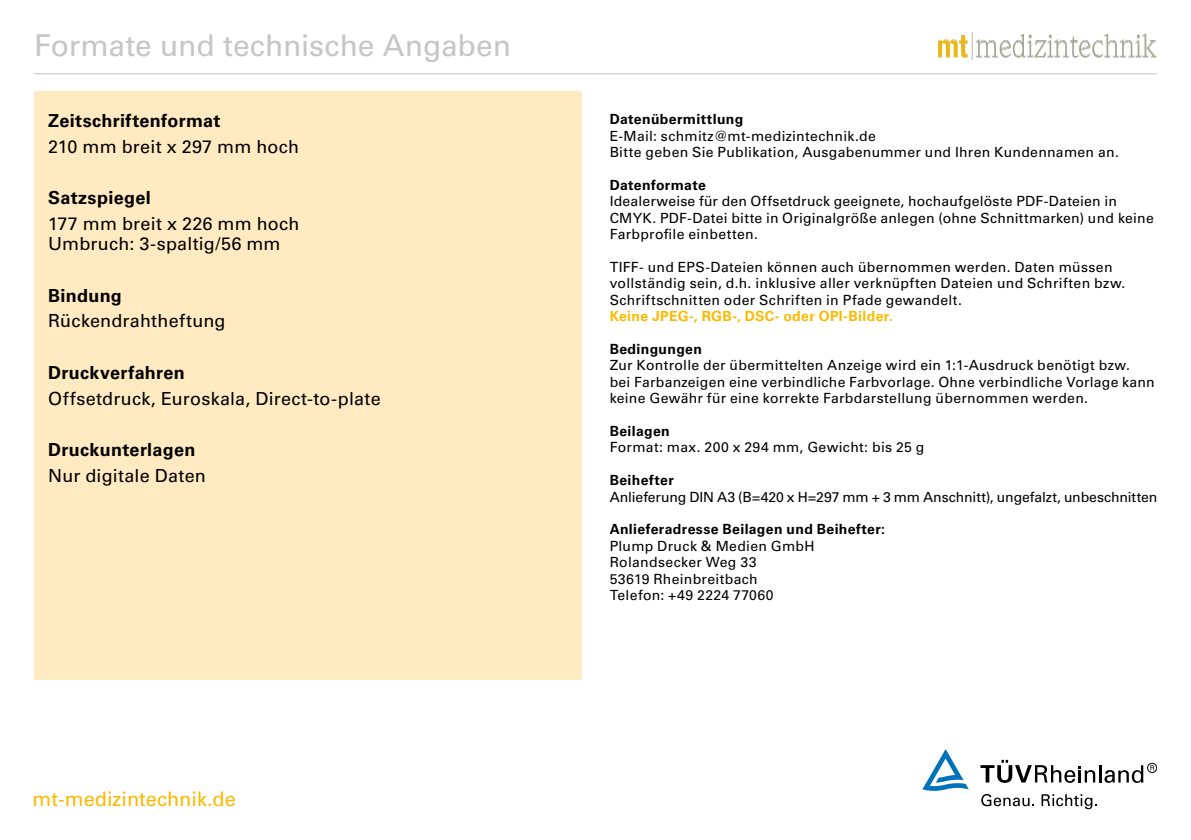
<style>
.page{position:relative;width:1191px;height:840px;background:#fff}
.page>*{position:absolute;margin:0;border:0;box-sizing:border-box;transform-origin:0 0}
.t1{font:500 30px "Univers CE";letter-spacing:-.005em;color:#c6c6c6}
.t2{font:500 20px "Univers CE";color:#fbba00}
.t3{font:500 18px/20px "Univers CE";letter-spacing:.015em;color:#000}
.t4{font:700 18px "Univers CE";letter-spacing:.015em;color:#000}
.t5{font:500 14px/16.4px "Univers CE";letter-spacing:.02em;color:#000}
.t6{font:700 14px "Univers CE";letter-spacing:.025em;color:#000}
.t7{font:500 14px "Univers CE";letter-spacing:-.005em;color:#000}
.t8{font:700 14px "Univers CE";letter-spacing:.025em;color:#fbba00}
</style>
<div class="page">
<div style="left:34px;top:91px;width:547px;height:588px;background:#ffeac1"></div>
<svg style="left:981px;top:794px;width:53px;height:11px"></svg>
<svg style="left:1041px;top:794px;width:56px;height:14px"></svg>
<svg style="left:980px;top:759px;width:163px;height:23px"></svg>
<div style="left:1147px;top:762px;width:10px;height:10px;border:1px solid #000;border-radius:50%"></div>
<svg style="left:1150px;top:764px;width:4px;height:6px"></svg>
<svg style="left:922px;top:749px;width:47px;height:41px"></svg>
<img style="left:938px;top:33px;width:219px;height:26px">
<hr style="left:34px;top:73px;width:1123px;height:1px;background:#c6c6c6">
<h1 class="t1" style="left:34px;top:28px;width:478px">Formate und technische Angaben</h1>
<p class="t4" style="left:48px;top:110px;width:174px">Zeitschriftenformat</p>
<p class="t3" style="left:48px;top:137px;width:253px">210 mm breit x 297 mm hoch</p>
<p class="t4" style="left:48px;top:187px;width:104px">Satzspiegel</p>
<p class="t3" style="left:48px;top:214px;width:253px">177 mm breit x 226 mm hoch<br>Umbruch: 3-spaltig/56 mm</p>
<p class="t4" style="left:48px;top:284px;width:75px">Bindung</p>
<p class="t3" style="left:48px;top:311px;width:179px">Rückendrahtheftung</p>
<p class="t4" style="left:48px;top:362px;width:138px">Druckverfahren</p>
<p class="t3" style="left:48px;top:388px;width:334px">Offsetdruck, Euroskala, Direct-to-plate</p>
<p class="t4" style="left:48px;top:439px;width:149px">Druckunterlagen</p>
<p class="t3" style="left:48px;top:466px;width:159px">Nur digitale Daten</p>
<h2 class="t2" style="left:33px;top:786px;width:205px">mt-medizintechnik.de</h2>
<p class="t6" style="left:609px;top:111px;width:135px">Datenübermittlung</p>
<p class="t5" style="left:609px;top:128px;width:511px">E-Mail: schmitz@mt-medizintechnik.de<br>Bitte geben Sie Publikation, Ausgabenummer und Ihren Kundennamen an.</p>
<p class="t6" style="left:609px;top:176px;width:98px">Datenformate</p>
<p class="t5" style="left:609px;top:193px;width:546px">Idealerweise für den Offsetdruck geeignete, hochaufgelöste PDF-Dateien in<br>CMYK. PDF-Datei bitte in Originalgröße anlegen (ohne Schnittmarken) und keine<br>Farbprofile einbetten.</p>
<p class="t5" style="left:609px;top:259px;width:517px">TIFF- und EPS-Dateien können auch übernommen werden. Daten müssen vollständig sein, d.h. inklusive aller verknüpften Dateien und Schriften bzw.<br>Schriftschnitten oder Schriften in Pfade gewandelt.</p>
<p class="t8" style="left:609px;top:308px;width:285px">Keine JPEG-, RGB-, DSC- oder OPI-Bilder.</p>
<p class="t6" style="left:609px;top:340px;width:94px">Bedingungen</p>
<p class="t5" style="left:609px;top:357px;width:546px">Zur Kontrolle der übermittelten Anzeige wird ein 1:1-Ausdruck benötigt bzw.<br>bei Farbanzeigen eine verbindliche Farbvorlage. Ohne verbindliche Vorlage kann keine Gewähr für eine korrekte Farbdarstellung übernommen werden.</p>
<p class="t6" style="left:609px;top:422px;width:62px">Beilagen</p>
<p class="t5" style="left:609px;top:439px;width:316px">Format: max. 200 x 294 mm, Gewicht: bis 25 g</p>
<p class="t6" style="left:609px;top:471px;width:66px">Beihefter</p>
<p class="t7" style="left:609px;top:488px;width:549px">Anlieferung DIN A3 (B=420 x H=297 mm + 3 mm Anschnitt), ungefalzt, unbeschnitten</p>
<p class="t6" style="left:609px;top:521px;width:277px">Anlieferadresse Beilagen und Beihefter:</p>
<p class="t5" style="left:609px;top:537px;width:206px">Plump Druck &amp; Medien GmbH<br>Rolandsecker Weg 33<br>53619 Rheinbreitbach<br>Telefon: +49 2224 77060</p>
</div>
